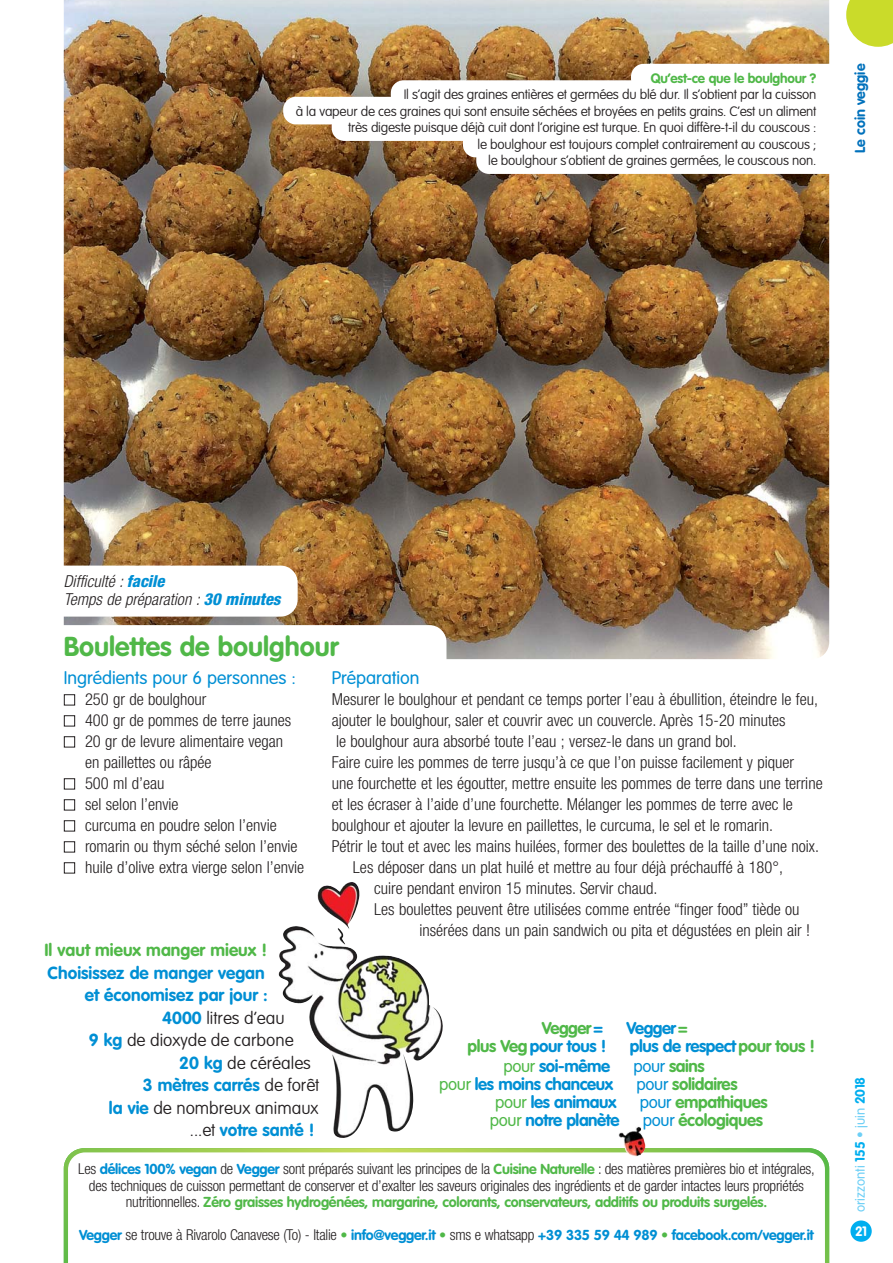
<style>
.page{position:relative;width:893px;height:1263px;background:#fff}
.page>*{position:absolute;margin:0;border:0;box-sizing:border-box;transform-origin:0 0}
.t1{font:700 27px "VAG Rounded";color:#50b848}
.t2{font:300 18px "VAG Rounded";color:#008fd4}
.t3{font:700 17.25px "VAG Rounded";color:#008fd4}
.t4{font:100 17.25px "VAG Rounded";color:#231f20}
.t5{font:700 17.25px "VAG Rounded";color:#50b848}
.t6{font:700 16.8px/18px "VAG Rounded";letter-spacing:-.025em;color:#008fd4}
.t7{font:700 16.8px/18px "VAG Rounded";letter-spacing:-.025em;color:#50b848;text-align:right}
.t8{font:300 condensed 16.5px/21px "Helvetica Neue";color:#231f20}
.t9{font:italic 300 condensed 16.5px/18px "Helvetica Neue";color:#231f20}
.t10{font:300 condensed 15px/16.5px "Helvetica Neue";letter-spacing:-.015em;color:#231f20;text-align:center}
.t11{font:700 14.25px "VAG Rounded";letter-spacing:-.015em;color:#008fd4}
.t12{font:700 14.25px "VAG Rounded";letter-spacing:-.015em;color:#50b848}
.t13{font:700 14.25px "VAG Rounded";color:#0071bc}
.t14{font:100 13.5px/16.5px "VAG Rounded";letter-spacing:-.015em;color:#231f20;text-align:right}
.t15{font:700 13.5px "VAG Rounded";letter-spacing:-.015em;color:#50b848}
.t16{font:300 13.5px "VAG Rounded";color:#6dcff6}
.t17{font:700 13.5px "VAG Rounded";color:#fff}
.s1{font-weight:800;color:#008fd4}
.s2{color:#fff}
.s3{font-weight:700;color:#008fd4}
.s4{font-weight:100;color:#231f20}
.s5{color:#50b848}
.s6{font-weight:300;color:#008fd4}
.s7{color:#008fd4}
.s8{font-weight:300;color:#50b848}
.s9{font-family:"VAG Rounded";font-weight:700;font-stretch:normal;font-size:14.25px;color:#008fd4}
.s10{font-family:"VAG Rounded";font-weight:700;font-stretch:normal;font-size:14.25px;color:#50b848}
.s11{font-family:"Helvetica Neue";font-weight:300;font-stretch:condensed;font-size:15px;color:#231f20}
.s12{font-weight:700;color:#00aeef}
</style>
<div class="page">
<img style="left:64px;top:0;width:765px;height:659px">
<svg style="left:283px;top:64px;width:546px;height:110px"></svg>
<div style="left:43px;top:625px;width:403px;height:340px;background:#fff;border-radius:17px"></div>
<div style="left:43px;top:566px;width:255px;height:51px;background:#fff;border-radius:17px"></div>
<svg style="left:64px;top:1148px;width:765px;height:115px;background:#94c857"></svg>
<svg style="left:68px;top:1152px;width:757px;height:111px"></svg>
<img style="left:278px;top:882px;width:165px;height:256px">
<img style="left:618px;top:1126px;width:23px;height:9px">
<svg style="left:846px;top:0;width:47px;height:47px;background:#d0df44"></svg>
<div style="left:850px;top:1220px;width:22px;height:22px;background:#00aeef;border-radius:50%"></div>
<p class="t15" style="left:651px;top:72px;width:167px">Qu’est-ce que le boulghour ?</p>
<p class="t14" style="left:296px;top:87px;width:522px">Il s’agit des graines entières et germées du blé dur. Il s’obtient par la cuisson<br>à la vapeur de ces graines qui sont ensuite séchées et broyées en petits grains. C’est un aliment très digeste puisque déjà cuit dont l’origine est turque. En quoi diffère-t-il du couscous :<br>le boulghour est toujours complet contrairement au couscous ;<br>le boulghour s’obtient de graines germées, le couscous non.</p>
<p class="t13" style="left:854px;top:153px;width:91px;rotate:-90deg">Le coin veggie</p>
<p class="t9" style="left:64px;top:573px;width:221px">Difficulté :<span class="s1">facile<br></span>Temps de préparation :<span class="s1">30 minutes</span></p>
<h1 class="t1" style="left:64px;top:635px;width:276px">Boulettes de boulghour</h1>
<p class="t2" style="left:64px;top:670px;width:234px">Ingrédients pour 6 personnes :</p>
<p class="t8" style="left:64px;top:690px;width:144px"><span class="s2">■</span> 250 gr de boulghour</p>
<p class="t8" style="left:64px;top:711px;width:229px"><span class="s2">■</span> 400 gr de pommes de terre jaunes</p>
<p class="t8" style="left:85px;top:732px;width:200px;text-indent:-21px"><span class="s2">■</span> 20 gr de levure alimentaire vegan en paillettes ou râpée</p>
<p class="t8" style="left:64px;top:774px;width:102px"><span class="s2">■</span> 500 ml d’eau</p>
<p class="t8" style="left:64px;top:795px;width:116px"><span class="s2">■</span> sel selon l’envie</p>
<p class="t8" style="left:64px;top:816px;width:214px"><span class="s2">■</span> curcuma en poudre selon l’envie</p>
<p class="t8" style="left:64px;top:837px;width:235px"><span class="s2">■</span> romarin ou thym séché selon l’envie</p>
<p class="t8" style="left:64px;top:858px;width:242px"><span class="s2">■</span> huile d’olive extra vierge selon l’envie</p>
<p class="t2" style="left:332px;top:670px;width:89px">Préparation</p>
<p class="t8" style="left:332px;top:690px;width:488px">Mesurer le boulghour et pendant ce temps porter l’eau à ébullition, éteindre le feu,</p>
<p class="t8" style="left:332px;top:711px;width:455px">ajouter le boulghour, saler et couvrir avec un couvercle. Après 15-20 minutes</p>
<p class="t8" style="left:336px;top:732px;width:402px">le boulghour aura absorbé toute l’eau ; versez-le dans un grand bol.</p>
<p class="t8" style="left:332px;top:753px;width:464px">Faire cuire les pommes de terre jusqu’à ce que l’on puisse facilement y piquer</p>
<p class="t8" style="left:332px;top:774px;width:492px">une fourchette et les égoutter, mettre ensuite les pommes de terre dans une terrine</p>
<p class="t8" style="left:332px;top:795px;width:463px">et les écraser à l’aide d’une fourchette. Mélanger les pommes de terre avec le</p>
<p class="t8" style="left:332px;top:816px;width:443px">boulghour et ajouter la levure en paillettes, le curcuma, le sel et le romarin.</p>
<p class="t8" style="left:332px;top:837px;width:489px">Pétrir le tout et avec les mains huilées, former des boulettes de la taille d’une noix.</p>
<p class="t8" style="left:353px;top:858px;width:432px">Les déposer dans un plat huilé et mettre au four déjà préchauffé à 180°,</p>
<p class="t8" style="left:374px;top:879px;width:285px">cuire pendant environ 15 minutes. Servir chaud.</p>
<p class="t8" style="left:374px;top:900px;width:427px">Les boulettes peuvent être utilisées comme entrée “finger food” tiède ou</p>
<p class="t8" style="left:419px;top:921px;width:392px">insérées dans un pain sandwich ou pita et dégustées en plein air !</p>
<p class="t5" style="left:45px;top:943px;width:224px">Il vaut mieux manger mieux !</p>
<p class="t3" style="left:48px;top:965px;width:219px">Choisissez de manger vegan</p>
<p class="t3" style="left:85px;top:988px;width:185px">et économisez par jour :</p>
<p class="t4" style="left:162px;top:1010px;width:124px"><span class="s3">4000</span> litres d’eau</p>
<p class="t4" style="left:89px;top:1033px;width:206px"><span class="s3">9 kg</span> de dioxyde de carbone</p>
<p class="t4" style="left:179px;top:1055px;width:133px"><span class="s3">20 kg</span> de céréales</p>
<p class="t3" style="left:143px;top:1078px;width:178px">3 mètres carrés <span class="s4">de forêt</span></p>
<p class="t4" style="left:109px;top:1100px;width:211px"><span class="s3">la vie</span> de nombreux animaux</p>
<p class="t3" style="left:190px;top:1123px;width:126px"><span class="s4">...et</span> votre santé !</p>
<p class="t6" style="left:627px;top:1020px;width:190px">Vegger<span class="s5">=<br></span>plus de respect <span class="s5">pour tous !</span></p>
<p class="t7" style="left:633px;top:1058px;width:73px"><span class="s6">pour</span> sains</p>
<p class="t7" style="left:637px;top:1076px;width:102px"><span class="s6">pour</span> solidaires</p>
<p class="t7" style="left:640px;top:1094px;width:130px"><span class="s6">pour</span> empathiques</p>
<p class="t7" style="left:643px;top:1112px;width:121px"><span class="s6">pour</span> écologiques</p>
<p class="t7" style="left:467px;top:1020px;width:141px">Vegger<span class="s7">=<br></span>plus Veg <span class="s7">pour tous !</span></p>
<p class="t6" style="left:503px;top:1058px;width:108px"><span class="s8">pour</span> soi-même</p>
<p class="t6" style="left:439px;top:1076px;width:176px"><span class="s8">pour</span> les moins chanceux</p>
<p class="t6" style="left:495px;top:1094px;width:123px"><span class="s8">pour</span> les animaux</p>
<p class="t6" style="left:490px;top:1112px;width:131px"><span class="s8">pour</span> notre planète</p>
<p class="t10" style="left:78px;top:1162px;width:738px">Les <span class="s9">délices 100% vegan</span> de <span class="s9">Vegger</span> sont préparés suivant les principes de la <span class="s10">Cuisine Naturelle</span> : des matières premières bio et intégrales, des techniques de cuisson permettant de conserver et d’exalter les saveurs originales des ingrédients et de garder intactes leurs propriétés</p>
<p class="t12" style="left:126px;top:1196px;width:643px"><span class="s11">nutritionnelles.</span> Zéro graisses hydrogénées, margarine, colorants, conservateurs, additifs ou produits surgelés.</p>
<p class="t11" style="left:79px;top:1229px;width:736px">Vegger <span class="s11">se trouve à Rivarolo Canavese (To) - Italie</span> <span class="s5">•</span> info@vegger.it <span class="s5">•</span> <span class="s11">sms e whatsapp</span> +39 335 59 44 989 <span class="s5">•</span> facebook.com/vegger.it</p>
<p class="t16" style="left:854px;top:1212px;width:137px;rotate:-90deg">orizzonti <span class="s12">155</span> • juin <span class="s12">2018</span></p>
<p class="t17" style="left:855px;top:1225px;width:13px">21</p>
</div>
